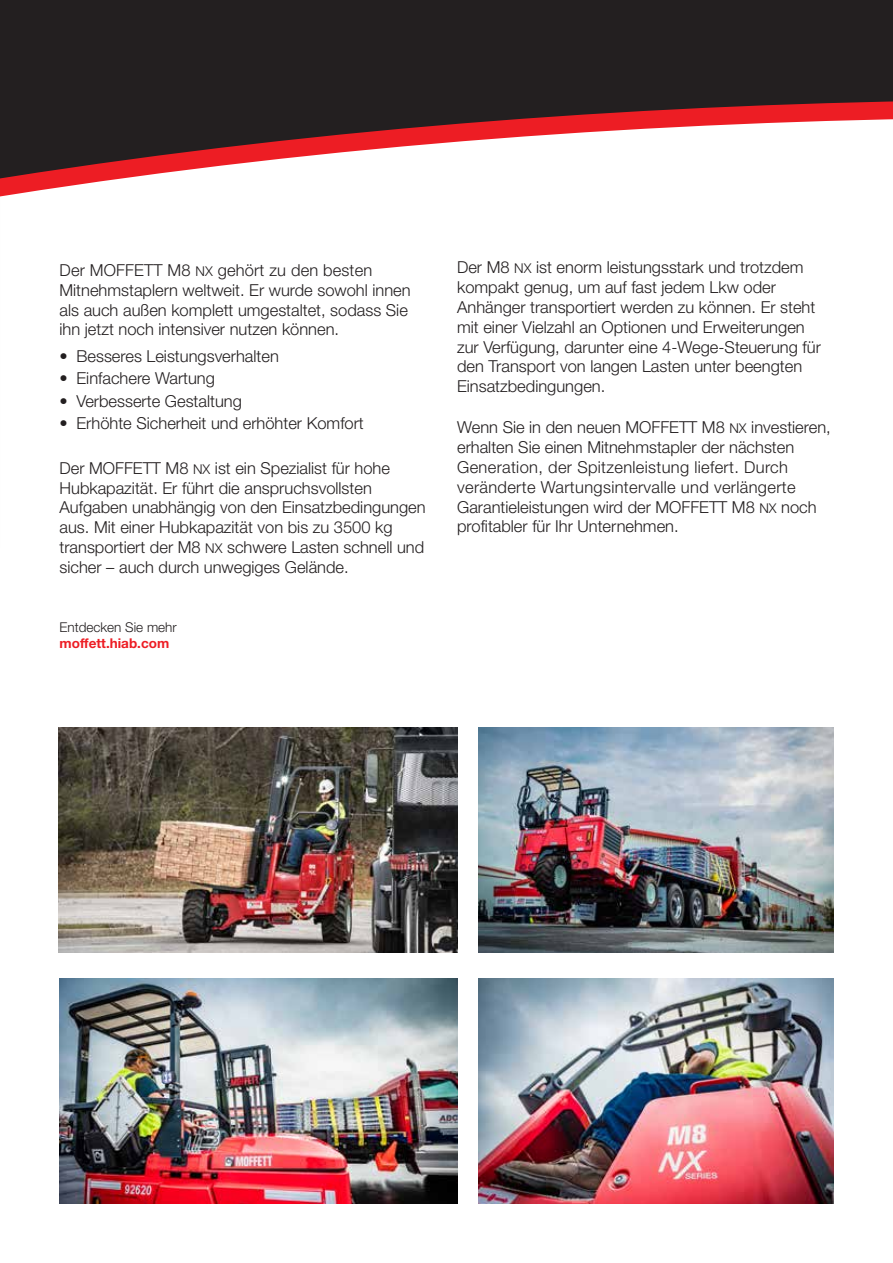
<style>
.page{position:relative;width:893px;height:1263px;background:#fff}
.page>*{position:absolute;margin:0;border:0;box-sizing:border-box;transform-origin:0 0}
.t1{font:300 16.5px/19.8px "Helvetica Neue LT Pro";color:#231f20}
.t2{font:300 13.5px "Helvetica Neue LT Std";color:#231f20}
.t3{font:700 13.5px "Helvetica Neue LT Std";color:#ed1d24}
.s1{font-size:13.5px}
</style>
<div class="page">
<div style="left:0;top:0;width:893px;height:91px;background:#231f20"></div>
<img style="left:478px;top:727px;width:355px;height:225px">
<img style="left:60px;top:978px;width:397px;height:225px">
<img style="left:479px;top:978px;width:354px;height:225px">
<img style="left:59px;top:727px;width:398px;height:225px">
<svg style="left:0;top:91px;width:893px;height:106px"></svg>
<p class="t1" style="left:60px;top:260px;width:353px">Der MOFFETT M8 <span class="s1">NX</span> gehört zu den besten Mitnehmstaplern weltweit. Er wurde sowohl innen als auch außen komplett umgestaltet, sodass Sie ihn jetzt noch intensiver nutzen können.</p>
<p class="t1" style="left:60px;top:346px;width:221px">• Besseres Leistungsverhalten</p>
<p class="t1" style="left:60px;top:368px;width:157px">• Einfachere Wartung</p>
<p class="t1" style="left:60px;top:391px;width:184px">• Verbesserte Gestaltung</p>
<p class="t1" style="left:60px;top:413px;width:306px">• Erhöhte Sicherheit und erhöhter Komfort</p>
<p class="t1" style="left:60px;top:458px;width:368px">Der MOFFETT M8 <span class="s1">NX</span> ist ein Spezialist für hohe Hubkapazität. Er führt die anspruchsvollsten Aufgaben unabhängig von den Einsatzbedingungen aus. Mit einer Hubkapazität von bis zu 3500 kg transportiert der M8 <span class="s1">NX</span> schwere Lasten schnell und sicher – auch durch unwegiges Gelände.</p>
<p class="t2" style="left:60px;top:619px;width:119px">Entdecken Sie mehr</p>
<p class="t3" style="left:60px;top:635px;width:111px">moffett.hiab.com</p>
<p class="t1" style="left:457px;top:257px;width:365px">Der M8 <span class="s1">NX</span> ist enorm leistungsstark und trotzdem kompakt genug, um auf fast jedem Lkw oder Anhänger transportiert werden zu können. Er steht mit einer Vielzahl an Optionen und Erweiterungen zur Verfügung, darunter eine 4-Wege-Steuerung für den Transport von langen Lasten unter beengten Einsatzbedingungen.</p>
<p class="t1" style="left:457px;top:417px;width:375px">Wenn Sie in den neuen MOFFETT M8 <span class="s1">NX</span> investieren, erhalten Sie einen Mitnehmstapler der nächsten Generation, der Spitzenleistung liefert. Durch veränderte Wartungsintervalle und verlängerte Garantieleistungen wird der MOFFETT M8 <span class="s1">NX</span> noch profitabler für Ihr Unternehmen.</p>
</div>
